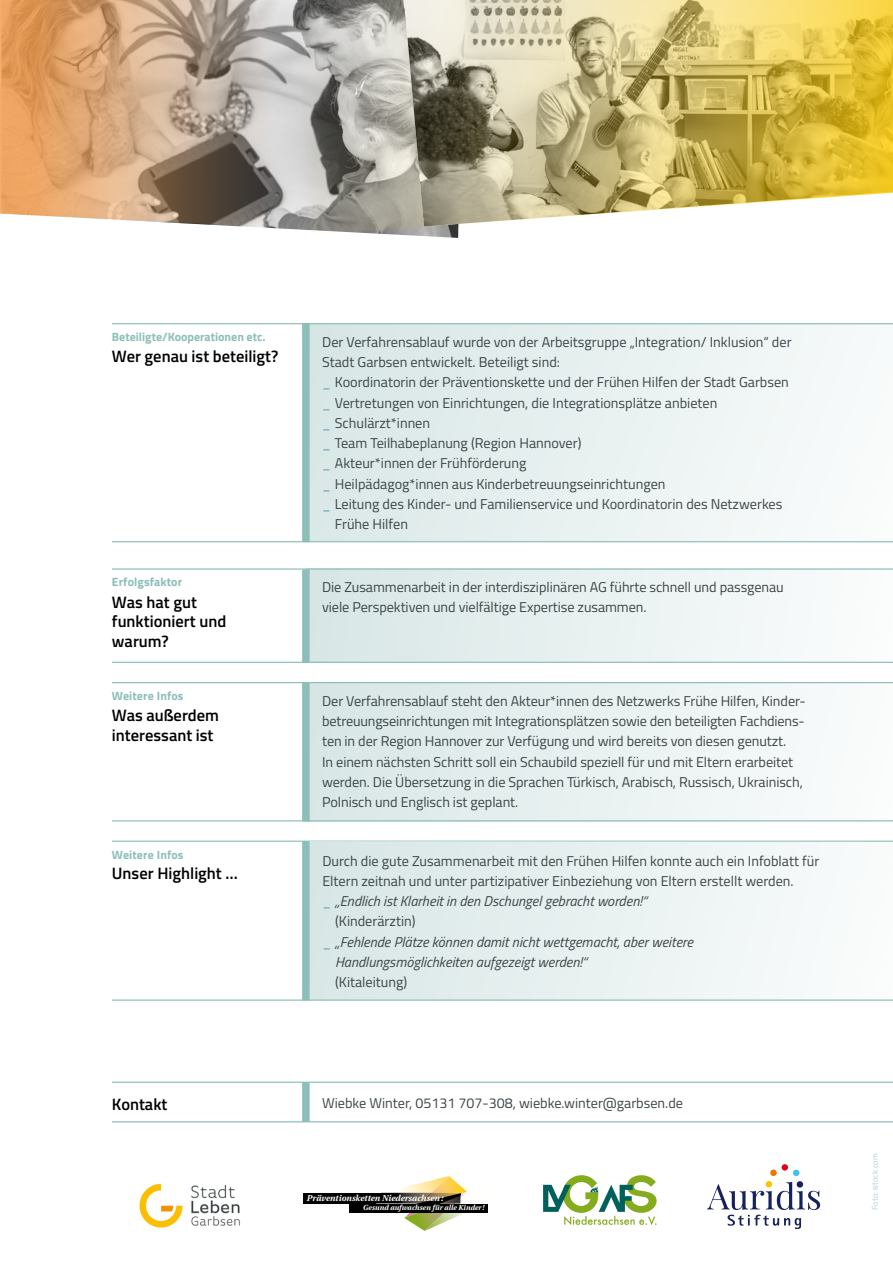
<style>
.page{position:relative;width:893px;height:1263px;background:#fff}
.page>*{position:absolute;margin:0;border:0;box-sizing:border-box;transform-origin:0 0}
.t1{font:600 16.5px/19.5px "Titillium";color:#000}
.t2{font:14.25px/20.2px "Titillium";letter-spacing:-.005em;color:#3d4548}
.t3{font:italic 14.25px "Titillium";color:#3d4548}
.t4{font:700 12px "Titillium";letter-spacing:.005em;color:#8cbeba}
.t5{font:italic 700 8.7px "Utopia";color:#fff}
.t6{font:8.25px "Titillium";color:#b2ced8}
.t7{font:italic 700 7.35px "Utopia";color:#fff}
.s1{font-weight:700;color:#8cb9c7}
.s2{font-weight:700;font-style:normal;color:#8cb9c7}
</style>
<div class="page">
<img style="left:453px;top:0;width:440px;height:235px">
<div style="left:306px;top:568px;width:587px;height:95px;background:linear-gradient(to right,#d7e6e5,#fbfdfd)"></div>
<div style="left:302px;top:569px;width:8px;height:94px;background:#8cbeba"></div>
<hr style="left:112px;top:568px;width:781px;height:2px;background:#8cbeba">
<hr style="left:112px;top:662px;width:781px;height:1px;background:#8cbeba">
<div style="left:306px;top:682px;width:587px;height:139px;background:linear-gradient(to right,#d7e6e5,#fbfcfc)"></div>
<div style="left:302px;top:682px;width:8px;height:139px;background:#8cbeba"></div>
<hr style="left:112px;top:682px;width:781px;height:1px;background:#8cbeba">
<hr style="left:112px;top:820px;width:781px;height:1px;background:#8cbeba">
<div style="left:302px;top:1082px;width:8px;height:40px;background:#8cbeba"></div>
<hr style="left:112px;top:1081px;width:781px;height:2px;background:#8cbeba">
<hr style="left:112px;top:1121px;width:781px;height:1px;background:#8cbeba">
<div style="left:306px;top:323px;width:587px;height:219px;background:linear-gradient(to right,#d8e7e6,#f9fbfb)"></div>
<div style="left:302px;top:323px;width:8px;height:219px;background:#8cbeba"></div>
<hr style="left:112px;top:323px;width:781px;height:1px;background:#8cbeba">
<hr style="left:112px;top:541px;width:781px;height:1px;background:#8cbeba">
<div style="left:303px;top:1193px;width:157px;height:10px;background:#000"></div>
<svg style="left:376px;top:1180px;width:112px;height:51px"></svg>
<img style="left:431px;top:1176px;width:36px;height:17px">
<img style="left:376px;top:1193px;width:44px;height:10px">
<img style="left:420px;top:1193px;width:40px;height:10px">
<div style="left:349px;top:1204px;width:139px;height:8px;background:#000"></div>
<svg style="left:543px;top:1175px;width:114px;height:50px"></svg>
<div style="left:770px;top:1169px;width:7px;height:7px;background:#ee7601;border-radius:50%"></div>
<svg style="left:782px;top:1164px;width:6px;height:6px"></svg>
<div style="left:793px;top:1169px;width:6px;height:7px;background:#41c0f0;border-radius:50%"></div>
<svg style="left:707px;top:1181px;width:113px;height:48px"></svg>
<hr style="left:112px;top:840px;width:781px;height:2px;background:#8cbeba">
<div style="left:306px;top:841px;width:587px;height:158px;background:linear-gradient(to right,#d7e6e5,#fafcfc)"></div>
<div style="left:302px;top:841px;width:8px;height:159px;background:#8cbeba"></div>
<hr style="left:112px;top:999px;width:781px;height:2px;background:#8cbeba">
<img style="left:139px;top:1183px;width:101px;height:45px">
<svg style="left:0;top:0;width:453px;height:237px;background:#b9a38d"></svg>
<p class="t4" style="left:112px;top:328px;width:155px">Beteiligte/Kooperationen etc.</p>
<p class="t1" style="left:112px;top:346px;width:168px">Wer genau ist beteiligt?</p>
<p class="t4" style="left:112px;top:573px;width:72px">Erfolgsfaktor</p>
<p class="t1" style="left:112px;top:591px;width:116px">Was hat gut funktioniert und warum?</p>
<p class="t4" style="left:112px;top:687px;width:73px">Weitere Infos</p>
<p class="t1" style="left:112px;top:705px;width:109px">Was außerdem interessant ist</p>
<p class="t4" style="left:112px;top:845px;width:73px">Weitere Infos</p>
<p class="t1" style="left:112px;top:863px;width:127px">Unser Highlight …</p>
<p class="t2" style="left:322px;top:331px;width:471px">Der Verfahrensablauf wurde von der Arbeitsgruppe „Integration/ Inklusion“ der</p>
<p class="t2" style="left:322px;top:351px;width:239px">Stadt Garbsen entwickelt. Beteiligt sind:</p>
<p class="t2" style="left:322px;top:372px;width:468px"><span class="s1">_</span> Koordinatorin der Präventionskette und der Frühen Hilfen der Stadt Garbsen</p>
<p class="t2" style="left:322px;top:392px;width:397px"><span class="s1">_</span> Vertretungen von Einrichtungen, die Integrationsplätze anbieten</p>
<p class="t2" style="left:322px;top:412px;width:110px"><span class="s1">_</span> Schulärzt*innen</p>
<p class="t2" style="left:322px;top:432px;width:261px"><span class="s1">_</span> Team Teilhabeplanung (Region Hannover)</p>
<p class="t2" style="left:322px;top:453px;width:206px"><span class="s1">_</span> Akteur*innen der Frühförderung</p>
<p class="t2" style="left:322px;top:473px;width:345px"><span class="s1">_</span> Heilpädagog*innen aus Kinderbetreuungseinrichtungen</p>
<p class="t2" style="left:322px;top:493px;width:462px"><span class="s1">_</span> Leitung des Kinder- und Familienservice und Koordinatorin des Netzwerkes</p>
<p class="t2" style="left:335px;top:513px;width:75px">Frühe Hilfen</p>
<p class="t2" style="left:322px;top:576px;width:463px">Die Zusammenarbeit in der interdisziplinären AG führte schnell und passgenau viele Perspektiven und vielfältige Expertise zusammen.</p>
<p class="t2" style="left:322px;top:690px;width:485px">Der Verfahrensablauf steht den Akteur*innen des Netzwerks Frühe Hilfen, Kinder&shy;betreuungseinrichtungen mit Integrationsplätzen sowie den beteiligten Fachdiens&shy;ten in der Region Hannover zur Verfügung und wird bereits von diesen genutzt.<br>In einem nächsten Schritt soll ein Schaubild speziell für und mit Eltern erarbeitet werden. Die Übersetzung in die Sprachen Türkisch, Arabisch, Russisch, Ukrainisch, Polnisch und Englisch ist geplant.</p>
<p class="t2" style="left:322px;top:850px;width:499px">Durch die gute Zusammenarbeit mit den Frühen Hilfen konnte auch ein Infoblatt für</p>
<p class="t2" style="left:322px;top:870px;width:473px">Eltern zeitnah und unter partizipativer Einbeziehung von Eltern erstellt werden.</p>
<p class="t3" style="left:322px;top:891px;width:326px"><span class="s2">_</span> „Endlich ist Klarheit in den Dschungel gebracht worden!“</p>
<p class="t2" style="left:335px;top:910px;width:82px">(Kinderärztin)</p>
<p class="t3" style="left:322px;top:931px;width:372px"><span class="s2">_</span> „Fehlende Plätze können damit nicht wettgemacht, aber weitere</p>
<p class="t3" style="left:335px;top:951px;width:253px">Handlungsmöglichkeiten aufgezeigt werden!“</p>
<p class="t2" style="left:335px;top:971px;width:74px">(Kitaleitung)</p>
<p class="t1" style="left:112px;top:1094px;width:57px">Kontakt</p>
<p class="t2" style="left:322px;top:1093px;width:362px">Wiebke Winter, 05131 707-308, wiebke.winter@garbsen.de</p>
<p class="t5" style="left:307px;top:1193px;width:138px">Präventionsketten Niedersachsen :</p>
<p class="t7" style="left:363px;top:1204px;width:123px">Gesund aufwachsen für alle Kinder !</p>
<p class="t6" style="left:869px;top:1210px;width:58px;rotate:-90deg">Foto: istock.com</p>
</div>
